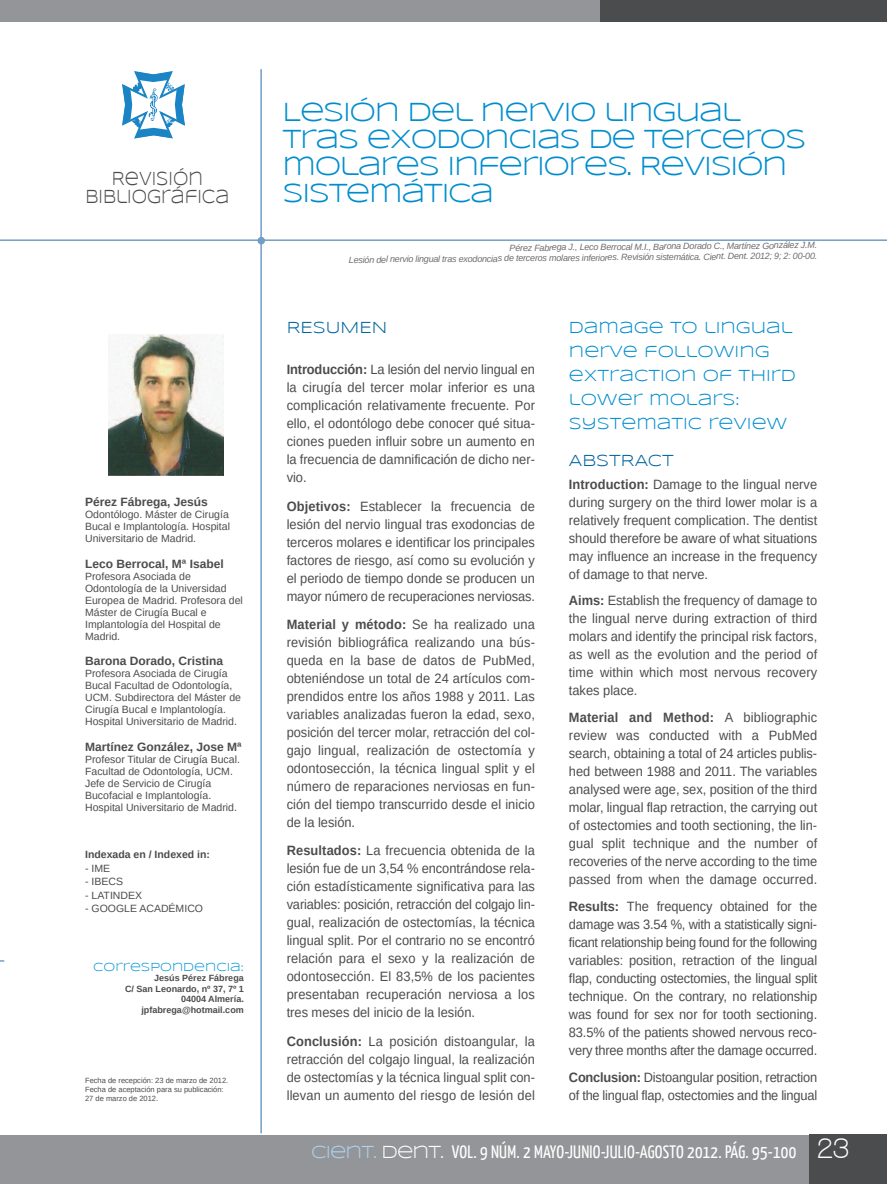
<style>
.page{position:relative;width:887px;height:1184px;background:#fff}
.page>*{position:absolute;margin:0;border:0;box-sizing:border-box;transform-origin:0 0}
.t1{font:27px/27px "Syncopate";letter-spacing:-.05em;color:#008dce}
.t2{font:19.5px/18px "Syncopate";color:#4b4c4d;text-align:center;scale:.8 1}
.t3{font:18px "Yanone Kaffeesatz";letter-spacing:.015em;color:#fff}
.t4{font:16.5px/24px "Syncopate";color:#008dce}
.t5{font:16.5px "Syncopate";color:#00649e}
.t6{font:13.5px/18px "Arimo";color:#4b4c4d;text-align:justify;scale:.95 1}
.t7{font:700 12px "Arimo";color:#4b4c4d}
.t8{font:12px "Syncopate";color:#0a98d4}
.t9{font:10.5px/12px "Arimo";color:#4b4c4d}
.t10{font:700 10.5px "Arimo";color:#4b4c4d}
.t11{font:italic 9px/9.9px "Arimo";color:#6c6d70;text-align:right}
.t12{font:700 9px/10.5px "Arimo";color:#4b4c4d;text-align:right}
.t13{font:7.5px/9px "Arimo";color:#4b4c4d}
.s1{font-weight:700}
.s2{font-family:"Syncopate";color:#add2ed}
.s3{font-family:"Syncopate"}
.s4{font-family:"Walkway";font-weight:700;font-size:30px}
</style>
<div class="page">
<div style="left:0;top:1134px;width:886px;height:50px;background:#939598"></div>
<div style="left:808px;top:1134px;width:78px;height:50px;background:#4b4c4d"></div>
<img style="left:108px;top:335px;width:115px;height:141px">
<div style="left:257px;top:237px;width:8px;height:7px;background:#739dc6;border-radius:50%"></div>
<hr style="left:260px;top:69px;width:2px;height:1064px;background:#739dc6">
<hr style="left:0;top:239px;width:886px;height:2px;background:#739dc6">
<svg style="left:122px;top:71px;width:63px;height:68px"></svg>
<div style="left:591px;top:0;width:295px;height:22px;background:#4b4c4d"></div>
<div style="left:0;top:0;width:599px;height:22px;background:#939598"></div>
<h2 class="t2" style="left:85px;top:171px;width:181px">REVISIÓN<br>BIBLIOGRÁFICA</h2>
<p class="t7" style="left:85px;top:495px;width:124px">Pérez Fábrega, Jesús</p>
<p class="t9" style="left:85px;top:508px;width:146px;text-align:justify">Odontólogo. Máster de Cirugía Bucal e Implantología. hospital universitario de Madrid.</p>
<p class="t7" style="left:85px;top:557px;width:140px">Leco Berrocal, Mª Isabel</p>
<p class="t9" style="left:85px;top:570px;width:159px">Profesora Asociada de<br>Odontología de la universidad<br>Europea de Madrid. Profesora del<br>Máster de Cirugía Bucal e<br>Implantología del hospital de<br>Madrid.</p>
<p class="t7" style="left:85px;top:654px;width:140px">Barona Dorado, Cristina</p>
<p class="t9" style="left:85px;top:667px;width:157px">Profesora Asociada de Cirugía<br>Bucal Facultad de Odontología, uCM. Subdirectora del Máster de<br>Cirugía Bucal e Implantología. hospital universitario de Madrid.</p>
<p class="t7" style="left:85px;top:740px;width:158px">Martínez González, Jose Mª</p>
<p class="t9" style="left:85px;top:753px;width:156px">Profesor Titular de Cirugía Bucal.<br>Facultad de Odontología, uCM.<br>Jefe de Servicio de Cirugía<br>Bucofacial e Implantología. hospital universitario de Madrid.</p>
<p class="t10" style="left:85px;top:848px;width:126px">Indexada en / Indexed in:</p>
<p class="t9" style="left:85px;top:862px;width:27px">- IME</p>
<p class="t9" style="left:85px;top:875px;width:39px">- IBECS</p>
<p class="t9" style="left:85px;top:889px;width:58px">- LATINDEX</p>
<p class="t9" style="left:85px;top:902px;width:119px">- GOOGLE ACADÉMICO</p>
<p class="t8" style="left:93px;top:961px;width:152px">CORRESPONDENCIA:</p>
<p class="t12" style="left:125px;top:972px;width:120px">Jesús Pérez Fábrega<br>C/ San Leonardo, nº 37, 7º 1<br>04004 Almería. jpfabrega@hotmail.com</p>
<p class="t13" style="left:85px;top:1075px;width:145px">Fecha de recepción: 23 de marzo de 2012.<br>Fecha de aceptación para su publicación:<br>27 de marzo de 2012.</p>
<h1 class="t1" style="left:282px;top:100px;width:525px">LESIÓN DEL NERVIO LINGUAL<br>TRAS EXODONCIAS DE TERCEROS<br>MOLARES INFERIORES. REVISIÓN<br>SISTEMÁTICA</h1>
<p class="t11" style="left:348px;top:247px;width:470px;rotate:-1deg">pérez Fabrega J., lecoberrocalm.i., barona doradoC., martínez gonzález J.m.<br>lesión delnerviolingualtras exodoncias de terceros molares inferiores. revisión sistemática. Cient. dent. 2012; 9; 2: 00-00.</p>
<p class="t5" style="left:286px;top:321px;width:102px">RESUMEN</p>
<p class="t6" style="left:286px;top:360px;width:263px"><span class="s1">Introducción:</span> La lesión del nervio lingual en la cirugía del tercer molar inferior es una complicación relativamente frecuente. Por ello, el odontólogo debe conocer qué situa&shy;ciones pueden influir sobre un aumento en la frecuencia de damnificación de dicho ner&shy;vio.</p>
<p class="t6" style="left:286px;top:497px;width:263px"><span class="s1">Objetivos:</span> Establecer la frecuencia de lesión del nervio lingual tras exodoncias de terceros molares e identificar los principales factores de riesgo, así como su evolución y el periodo de tiempo donde se producen un mayor número de recuperaciones nerviosas.</p>
<p class="t6" style="left:286px;top:615px;width:263px"><span class="s1">Material y método:</span> Se ha realizado una revisión bibliográfica realizando una bús&shy;queda en la base de datos de PubMed, obteniéndose un total de 24 artículos com&shy;prendidos entre los años 1988 y 2011. Las variables analizadas fueron la edad, sexo, posición del tercer molar, retracción del col&shy;gajo lingual, realización de ostectomía y odontosección, la técnica lingual split y el número de reparaciones nerviosas en fun&shy;ción del tiempo transcurrido desde el inicio de la lesión.</p>
<p class="t6" style="left:286px;top:841px;width:263px"><span class="s1">Resultados:</span> La frecuencia obtenida de la lesión fue de un 3,54 % encontrándose rela&shy;ción estadísticamente significativa para las variables: posición, retracción del colgajo lin&shy;gual, realización de ostectomías, la técnica lingual split. Por el contrario no se encontró relación para el sexo y la realización de odontosección. El 83,5% de los pacientes presentaban recuperación nerviosa a los tres meses del inicio de la lesión.</p>
<p class="t6" style="left:286px;top:1032px;width:263px"><span class="s1">Conclusión:</span> La posición distoangular, la retracción del colgajo lingual, la realización de ostectomías y la técnica lingual split con&shy;llevan un aumento del riesgo de lesión del</p>
<p class="t4" style="left:568px;top:317px;width:228px">DAMAGE TO LINGUAL<br>NERVE FOLLOWING<br>EXTRACTION OF THIRD<br>LOWER MOLARS:<br>SYSTEMATIC REVIEW</p>
<p class="t5" style="left:568px;top:454px;width:106px">ABSTRACT</p>
<p class="t6" style="left:568px;top:475px;width:263px"><span class="s1">Introduction:</span> Damage to the lingual nerve during surgery on the third lower molar is a relatively frequent complication. The dentist should therefore be aware of what situations may influence an increase in the frequency of damage to that nerve.</p>
<p class="t6" style="left:568px;top:591px;width:263px"><span class="s1">Aims:</span> Establish the frequency of damage to the lingual nerve during extraction of third molars and identify the principal risk factors, as well as the evolution and the period of time within which most nervous recovery takes place.</p>
<p class="t6" style="left:568px;top:708px;width:263px"><span class="s1">Material and Method:</span> A bibliographic review was conducted with a PubMed search, obtaining a total of 24 articles publis&shy;hed between 1988 and 2011. The variables analysed were age, sex, position of the third molar, lingual flap retraction, the carrying out of ostectomies and tooth sectioning, the lin&shy;gual split technique and the number of recoveries of the nerve according to the time passed from when the damage occurred.</p>
<p class="t6" style="left:568px;top:897px;width:263px"><span class="s1">Results:</span> The frequency obtained for the damage was 3.54 %, with a statistically signi&shy;ficant relationship being found for the following variables: position, retraction of the lingual flap, conducting ostectomies, the lingual split technique. On the contrary, no relationship was found for sex nor for tooth sectioning.<br>83.5% of the patients showed nervous reco&shy;very three months after the damage occurred.</p>
<p class="t6" style="left:568px;top:1068px;width:263px"><span class="s1">Conclusion:</span> Distoangular position, retraction of the lingual flap, ostectomies and the lingual</p>
<h3 class="t3" style="left:311px;top:1141px;width:539px"><span class="s2">CIENT.</span> <span class="s3">DENT.</span> VOL. 9 NÚM. 2 MAYO-JUNIO-JULIO-AGOSTO 2012. PÁG. 95-100 <span class="s4">23</span></h3>
</div>
